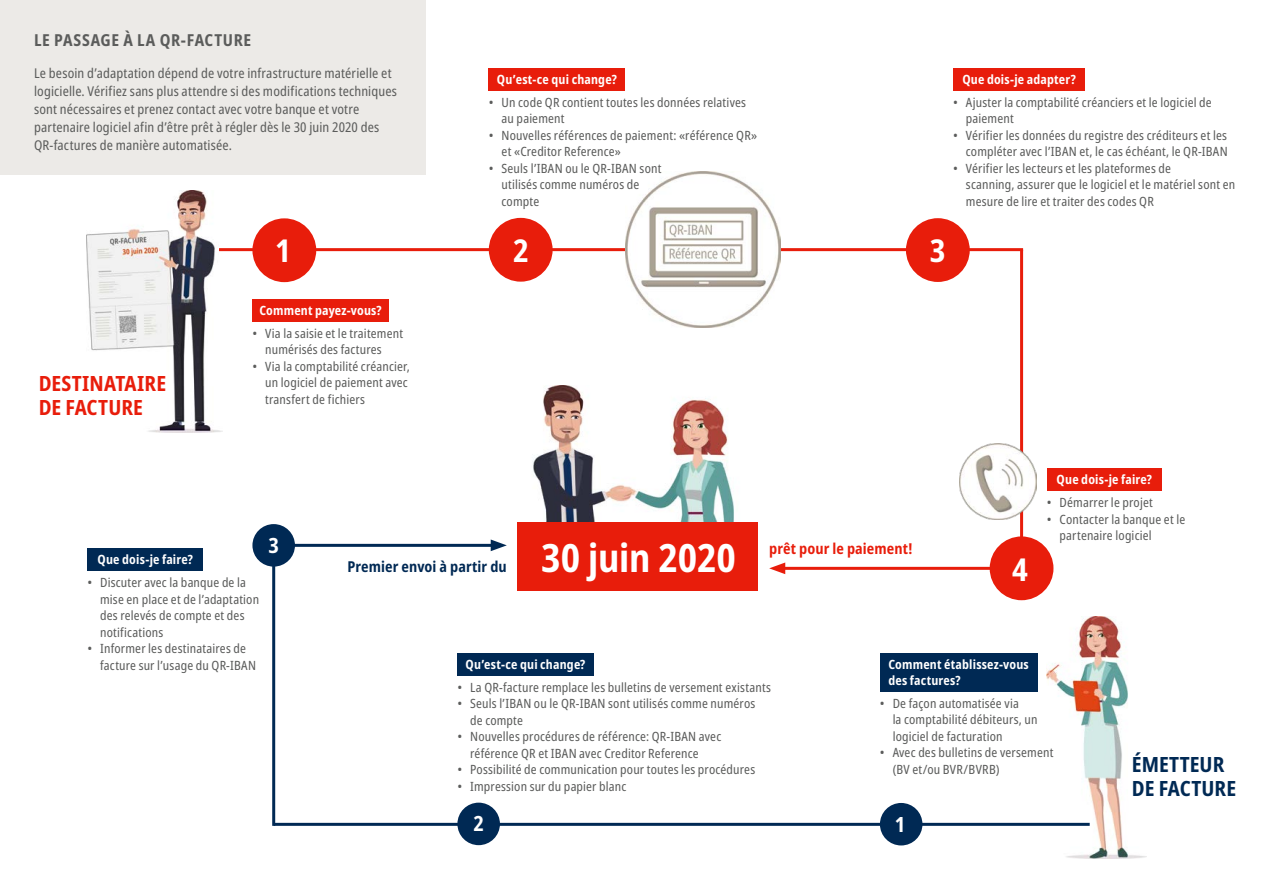
<style>
.page{position:relative;width:1276px;height:893px;background:#fff}
.page>*{position:absolute;margin:0;border:0;box-sizing:border-box;transform-origin:0 0}
.SIX_head_cond-bold_2{font:700 condensed 39px "Noto Sans";letter-spacing:-.005em;color:#fff}
.SIX_head_cond-bold_2-2{font:700 condensed 31.5px "Noto Sans";color:#fff}
.SIX_head_cond-bold_2-3{font:700 condensed 21px/24px "Noto Sans";letter-spacing:.005em;color:#e81d0b}
.SIX_head_cond-bold_2-4{font:700 condensed 21px/24px "Noto Sans";color:#002954}
.SIX_head_cond-bold_2-5{font:700 condensed 21px "Noto Sans";color:#fff}
.SIX_inhalt_seitenzah{font:700 condensed 16.5px "Noto Sans";letter-spacing:.035em;color:#5b5c5b}
.SIX_head_cond-bold_2-6{font:700 condensed 15px "Noto Sans";letter-spacing:.005em;color:#002954}
.SIX_head_cond-bold_2-7{font:700 condensed 15px "Noto Sans";letter-spacing:.01em;color:#e81d0b}
.SIX_head_cond-bold_2-8{font:condensed 13.5px/18px "Noto Sans";letter-spacing:.01em;color:#5b5c5b}
.t1{font:condensed 12.75px/16.5px "Noto Sans";letter-spacing:.01em;color:#5b5c5b}
.SIX_head_cond-bold_2-9{font:700 condensed 12.75px/16.5px "Noto Sans";letter-spacing:.015em;color:#fff}
</style>
<div class="page">
<div style="left:0;top:0;width:425px;height:174px;background:#eceae7"></div>
<img style="left:1046px;top:617px;width:100px;height:242px">
<img style="left:86px;top:191px;width:136px;height:242px">
<img style="left:521px;top:385px;width:237px;height:138px">
<hr style="left:493px;top:248px;width:530px;height:3px;background:#e81d0b">
<hr style="left:779px;top:567px;width:244px;height:3px;background:#e81d0b">
<svg style="left:769px;top:562px;width:16px;height:12px"></svg>
<hr style="left:219px;top:248px;width:299px;height:3px;background:#e81d0b">
<hr style="left:1020px;top:250px;width:3px;height:297px;background:#e81d0b">
<hr style="left:274px;top:823px;width:815px;height:3px;background:#002954">
<hr style="left:272px;top:544px;width:224px;height:3px;background:#002954">
<svg style="left:491px;top:539px;width:16px;height:12px"></svg>
<hr style="left:272px;top:545px;width:3px;height:281px;background:#002954">
<img style="left:625px;top:172px;width:156px;height:155px">
<div style="left:489px;top:68px;width:136px;height:22px;background:#e81d0b"></div>
<div style="left:953px;top:68px;width:132px;height:22px;background:#e81d0b"></div>
<div style="left:1047px;top:468px;width:114px;height:23px;background:#e81d0b"></div>
<div style="left:457px;top:653px;width:136px;height:22px;background:#002954"></div>
<div style="left:880px;top:653px;width:157px;height:38px;background:#002954"></div>
<div style="left:87px;top:548px;width:116px;height:22px;background:#002954"></div>
<div style="left:252px;top:299px;width:136px;height:22px;background:#e81d0b"></div>
<div style="left:518px;top:523px;width:240px;height:68px;background:#e81d0b"></div>
<img style="left:960px;top:443px;width:76px;height:77px">
<div style="left:880px;top:803px;width:42px;height:42px;background:#002954;border-radius:50%"></div>
<div style="left:906px;top:218px;width:63px;height:64px;background:#e81d0b;border-radius:50%"></div>
<div style="left:489px;top:218px;width:63px;height:64px;background:#e81d0b;border-radius:50%"></div>
<div style="left:252px;top:218px;width:64px;height:64px;background:#e81d0b;border-radius:50%"></div>
<div style="left:457px;top:803px;width:43px;height:42px;background:#002954;border-radius:50%"></div>
<div style="left:252px;top:524px;width:43px;height:43px;background:#002954;border-radius:50%"></div>
<div style="left:989px;top:536px;width:64px;height:64px;background:#e81d0b;border-radius:50%"></div>
<p class="SIX_inhalt_seitenzah" style="left:34px;top:28px;width:219px">LE PASSAGE À LA QR-FACTURE</p>
<p class="SIX_head_cond-bold_2-8" style="left:34px;top:65px;width:364px">Le besoin d’adaptation dépend de votre infrastructure matérielle et logicielle. Vérifiez sans plus attendre si des modifications techniques sont nécessaires et prenez contact avec votre banque et votre partenaire logiciel afin d’être prêt à régler dès le 30 juin 2020 des QR-factures de manière automatisée.</p>
<p class="SIX_head_cond-bold_2-9" style="left:497px;top:71px;width:121px">Qu’est-ce qui change?</p>
<p class="t1" style="left:501px;top:94px;width:246px;text-indent:-13px">• Un code QR contient toutes les données relatives au paiement</p>
<p class="t1" style="left:501px;top:127px;width:257px;text-indent:-13px">• Nouvelles références de paiement: «référence QR» et «Creditor Reference»</p>
<p class="t1" style="left:501px;top:160px;width:161px;text-indent:-13px">• Seuls l’IBAN ou le QR-IBAN sont utilisés comme numéros de compte</p>
<p class="SIX_head_cond-bold_2-9" style="left:962px;top:71px;width:115px">Que dois-je adapter?</p>
<p class="t1" style="left:966px;top:94px;width:247px;text-indent:-13px">• Ajuster la comptabilité créanciers et le logiciel de paiement</p>
<p class="t1" style="left:953px;top:127px;width:276px;text-align:right">• Vérifier les données du registre des créditeurs et les compléter avec l’IBAN et, le cas échéant, le QR-IBAN</p>
<p class="t1" style="left:966px;top:160px;width:271px;text-indent:-13px">• Vérifier les lecteurs et les plateformes de<br>scanning, assurer que le logiciel et le matériel sont en mesure de lire et traiter des codes QR</p>
<p class="SIX_head_cond-bold_2-2" style="left:275px;top:228px;width:17px">1</p>
<p class="SIX_head_cond-bold_2-2" style="left:513px;top:228px;width:17px">2</p>
<p class="SIX_head_cond-bold_2-2" style="left:930px;top:228px;width:17px">3</p>
<p class="SIX_head_cond-bold_2-3" style="left:39px;top:372px;width:129px">DESTINATAIRE<br>DE FACTURE</p>
<p class="SIX_head_cond-bold_2-9" style="left:259px;top:302px;width:124px">Comment payez-vous?</p>
<p class="t1" style="left:265px;top:325px;width:139px;text-indent:-13px">• Via la saisie et le traitement numérisés des factures</p>
<p class="t1" style="left:265px;top:358px;width:146px;text-indent:-13px">• Via la comptabilité créancier, un logiciel de paiement avec transfert de fichiers</p>
<p class="SIX_head_cond-bold_2-9" style="left:98px;top:551px;width:97px">Que dois-je faire?</p>
<p class="t1" style="left:100px;top:574px;width:160px;text-indent:-13px">• Discuter avec la banque de la mise en place et de l’adaptation des relevés de compte et des notifications</p>
<p class="t1" style="left:100px;top:640px;width:157px;text-indent:-13px">• Informer les destinataires de facture sur l’usage du QR-IBAN</p>
<p class="SIX_head_cond-bold_2-5" style="left:268px;top:530px;width:12px">3</p>
<p class="SIX_head_cond-bold_2-6" style="left:347px;top:556px;width:161px">Premier envoi à partir du</p>
<p class="SIX_head_cond-bold_2" style="left:541px;top:529px;width:196px">30 juin 2020</p>
<p class="SIX_head_cond-bold_2-7" style="left:769px;top:537px;width:145px">prêt pour le paiement!</p>
<p class="SIX_head_cond-bold_2-2" style="left:1012px;top:547px;width:17px">4</p>
<p class="SIX_head_cond-bold_2-9" style="left:1056px;top:471px;width:97px">Que dois-je faire?</p>
<p class="t1" style="left:1047px;top:494px;width:107px">• Démarrer le projet</p>
<p class="t1" style="left:1059px;top:511px;width:127px;text-indent:-13px">• Contacter la banque et le partenaire logiciel</p>
<p class="SIX_head_cond-bold_2-9" style="left:465px;top:656px;width:121px">Qu’est-ce qui change?</p>
<p class="t1" style="left:457px;top:679px;width:315px">• La QR-facture remplace les bulletins de versement existants</p>
<p class="t1" style="left:470px;top:696px;width:287px;text-indent:-13px">• Seuls l’IBAN ou le QR-IBAN sont utilisés comme numéros de compte</p>
<p class="t1" style="left:470px;top:729px;width:253px;text-indent:-13px">• Nouvelles procédures de référence: QR-IBAN avec référence QR et IBAN avec Creditor Reference</p>
<p class="t1" style="left:457px;top:762px;width:299px">• Possibilité de communication pour toutes les procédures</p>
<p class="t1" style="left:457px;top:778px;width:170px">• Impression sur du papier blanc</p>
<p class="SIX_head_cond-bold_2-5" style="left:473px;top:808px;width:12px">2</p>
<p class="SIX_head_cond-bold_2-9" style="left:888px;top:656px;width:142px">Comment établissez-vous des factures?</p>
<p class="t1" style="left:892px;top:695px;width:146px;text-indent:-13px">• De façon automatisée via<br>la comptabilité débiteurs, un logiciel de facturation</p>
<p class="t1" style="left:892px;top:745px;width:162px;text-indent:-13px">• Avec des bulletins de versement (BV et/ou BVR/BVRB)</p>
<p class="SIX_head_cond-bold_2-5" style="left:895px;top:809px;width:12px">1</p>
<p class="SIX_head_cond-bold_2-4" style="left:1132px;top:753px;width:106px">ÉMETTEUR<br>DE FACTURE</p>
</div>
